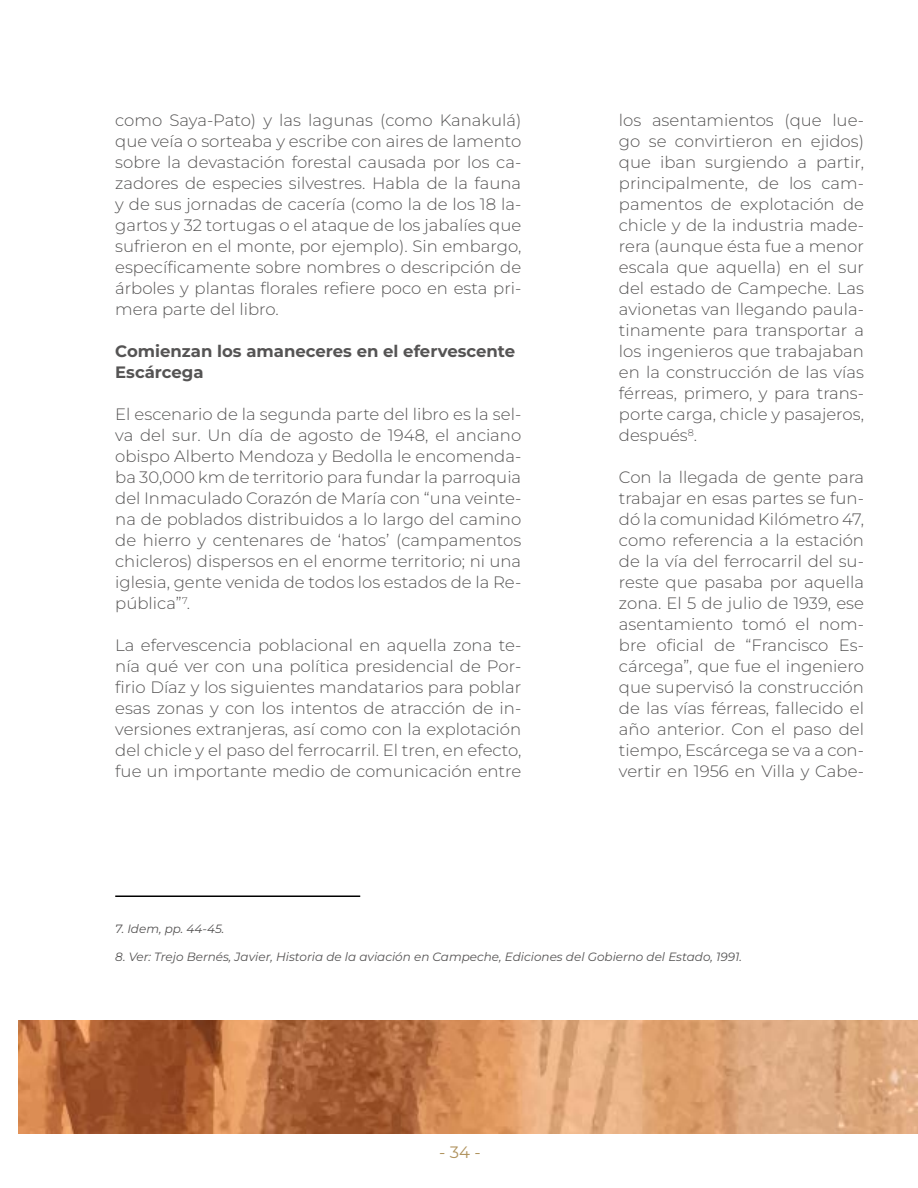
<style>
.page{position:relative;width:918px;height:1188px;background:#fff}
.page>*{position:absolute;margin:0;border:0;box-sizing:border-box;transform-origin:0 0}
.t1{font:16.5px/21px "Montserrat Light 2";color:#555454;text-align:justify}
.t2{font:300 16.5px/21px "Montserrat";color:#555454}
.t3{font:700 16.5px/21px "Montserrat";color:#555454}
.t4{font:16.5px "Montserrat";color:#b0935e}
.t5{font:italic 12px "Montserrat";color:#555454}
.s1{font-family:"Montserrat Light 2";font-weight:400}
</style>
<div class="page">
<img style="left:18px;top:1020px;width:900px;height:114px">
<hr style="left:115px;top:896px;width:245px;height:1px;background:#000">
<p class="t1" style="left:115px;top:110px;width:408px">como Saya-Pato) y las lagunas (como Kanakulá) que veía o sorteaba y escribe con aires de lamento sobre la devastación forestal causada por los ca&shy;zadores de especies silvestres. Habla de la fauna y de sus jornadas de cacería (como la de los 18 la&shy;gartos y 32 tortugas o el ataque de los jabalíes que sufrieron en el monte, por ejemplo). Sin embargo,</p>
<p class="t2" style="left:115px;top:257px;width:408px">específicamente sobre nombres o descripción de árboles y plantas florales refiere poco en esta pri<span class="s1">-</span></p>
<p class="t1" style="left:115px;top:299px;width:165px">mera parte del libro.</p>
<p class="t3" style="left:115px;top:341px;width:402px">Comienzan los amaneceres en el efervescente<br>Escárcega</p>
<p class="t1" style="left:115px;top:404px;width:408px">El escenario de la segunda parte del libro es la sel&shy;va del sur. Un día de agosto de 1948, el anciano obispo Alberto Mendoza y Bedolla le encomenda&shy;ba 30,000 km de territorio para fundar la parroquia del Inmaculado Corazón de María con “una veinte&shy;na de poblados distribuidos a lo largo del camino de hierro y centenares de ‘hatos’ (campamentos chicleros) dispersos en el enorme territorio; ni una iglesia, gente venida de todos los estados de la Re&shy;pública”<sup>7</sup>.</p>
<p class="t1" style="left:115px;top:635px;width:408px">La efervescencia poblacional en aquella zona te&shy;nía qué ver con una política presidencial de Por-</p>
<p class="t2" style="left:115px;top:677px;width:408px">firio Díaz y los siguientes mandatarios para poblar</p>
<p class="t1" style="left:115px;top:698px;width:408px">esas zonas y con los intentos de atracción de in&shy;versiones extranjeras, así como con la explotación del chicle y el paso del ferrocarril. El tren, en efecto, fue un importante medio de comunicación entre</p>
<p class="t1" style="left:619px;top:110px;width:247px">los asentamientos (que lue&shy;go se convirtieron en ejidos) que iban surgiendo a partir, principalmente, de los cam&shy;pamentos de explotación de chicle y de la industria made&shy;rera (aunque ésta fue a menor escala que aquella) en el sur del estado de Campeche. Las avionetas van llegando paula&shy;tinamente para transportar a los ingenieros que trabajaban en la construcción de las vías férreas, primero, y para trans&shy;porte carga, chicle y pasajeros, después<sup>8</sup>.</p>
<p class="t1" style="left:619px;top:467px;width:247px">Con la llegada de gente para trabajar en esas partes se fun&shy;dó la comunidad Kilómetro 47, como referencia a la estación de la vía del ferrocarril del su&shy;reste que pasaba por aquella zona. El 5 de julio de 1939, ese asentamiento tomó el nom-</p>
<p class="t2" style="left:619px;top:635px;width:247px">bre oficial de “Francisco Es<span class="s1">-</span></p>
<p class="t1" style="left:619px;top:656px;width:247px">cárcega”, que fue el ingeniero que supervisó la construcción de las vías férreas, fallecido el año anterior. Con el paso del tiempo, Escárcega se va a con&shy;vertir en 1956 en Villa y Cabe-</p>
<p class="t5" style="left:115px;top:920px;width:111px">7. Idem, pp. 44-45.</p>
<p class="t5" style="left:115px;top:949px;width:628px">8. Ver: Trejo Bernés, Javier, Historia de la aviación en Campeche, Ediciones del Gobierno del Estado, 1991.</p>
<p class="t4" style="left:439px;top:1141px;width:43px">- 34 -</p>
</div>
